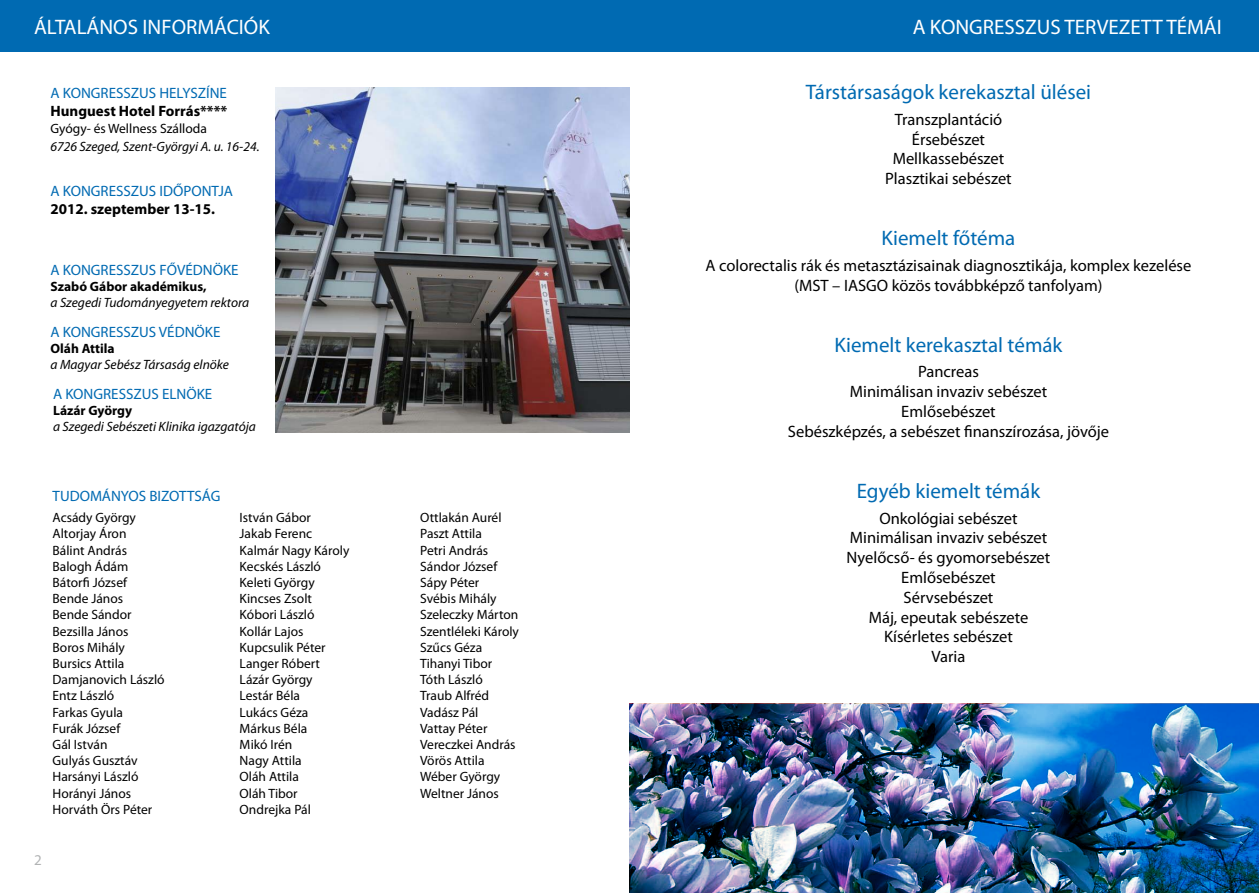
<style>
.page{position:relative;width:1259px;height:893px;background:#fff}
.page>*{position:absolute;margin:0;border:0;box-sizing:border-box;transform-origin:0 0}
.t1{font:21px "Myriad Pro";color:#006ab2}
.t2{font:21px "Myriad Pro";color:#fff}
.t3{font:16.5px/19.8px "Myriad Pro";color:#000;text-align:center}
.t4{font:15px "Myriad Pro";color:#006ab2}
.t5{font:700 15px "Myriad Pro";color:#000}
.t6{font:15px "Myriad Pro";color:#b1b3b4}
.t7{font:13.5px/16.2px "Myriad Pro";color:#000}
.t8{font:italic 13.5px "Myriad Pro";color:#000}
.t9{font:700 13.5px "Myriad Pro";color:#000}
</style>
<div class="page">
<div style="left:629px;top:0;width:630px;height:52px;background:#006ab2"></div>
<div style="left:0;top:0;width:629px;height:52px;background:#006ab2"></div>
<img style="left:276px;top:87px;width:353px;height:346px">
<img style="left:629px;top:704px;width:630px;height:189px">
<h1 class="t2" style="left:34px;top:14px;width:237px">ÁLTALÁNOS INFORMÁCIÓK</h1>
<h1 class="t2" style="left:912px;top:14px;width:310px">A KONGRESSZUS TERVEZETT TÉMÁI</h1>
<p class="t4" style="left:50px;top:84px;width:178px">A KONGRESSZUS HELYSZÍNE</p>
<p class="t5" style="left:50px;top:102px;width:178px">Hunguest Hotel Forrás****</p>
<p class="t7" style="left:50px;top:120px;width:158px">Gyógy- és Wellness Szálloda</p>
<p class="t8" style="left:50px;top:138px;width:210px">6726 Szeged, Szent-Györgyi A. u. 16-24.</p>
<p class="t4" style="left:50px;top:181px;width:184px">A KONGRESSZUS IDŐPONTJA</p>
<p class="t5" style="left:50px;top:199px;width:166px">2012. szeptember 13-15.</p>
<p class="t4" style="left:50px;top:261px;width:190px">A KONGRESSZUS FŐVÉDNÖKE</p>
<p class="t9" style="left:50px;top:278px;width:158px">Szabó Gábor akadémikus,</p>
<p class="t8" style="left:50px;top:295px;width:200px">a Szegedi Tudományegyetem rektora</p>
<p class="t4" style="left:50px;top:323px;width:171px">A KONGRESSZUS VÉDNÖKE</p>
<p class="t9" style="left:50px;top:340px;width:66px">Oláh Attila</p>
<p class="t8" style="left:50px;top:356px;width:180px">a Magyar Sebész Társaság elnöke</p>
<p class="t4" style="left:53px;top:385px;width:161px">A KONGRESSZUS ELNÖKE</p>
<p class="t9" style="left:53px;top:402px;width:81px">Lázár György</p>
<p class="t8" style="left:53px;top:418px;width:204px">a Szegedi Sebészeti Klinika igazgatója</p>
<p class="t4" style="left:53px;top:487px;width:169px">TUDOMÁNYOS BIZOTTSÁG</p>
<p class="t7" style="left:53px;top:509px;width:114px">Acsády György<br>Altorjay Áron<br>Bálint András<br>Balogh Ádám<br>Bátorfi József<br>Bende János<br>Bende Sándor<br>Bezsilla János<br>Boros Mihály<br>Bursics Attila<br>Damjanovich László<br>Entz László<br>Farkas Gyula<br>Furák József<br>Gál István<br>Gulyás Gusztáv<br>Harsányi László<br>Horányi János<br>Horváth Örs Péter</p>
<p class="t7" style="left:240px;top:509px;width:111px">István Gábor<br>Jakab Ferenc<br>Kalmár Nagy Károly<br>Kecskés László<br>Keleti György<br>Kincses Zsolt<br>Kóbori László<br>Kollár Lajos<br>Kupcsulik Péter<br>Langer Róbert<br>Lázár György<br>Lestár Béla<br>Lukács Géza<br>Márkus Béla<br>Mikó Irén<br>Nagy Attila<br>Oláh Attila<br>Oláh Tibor<br>Ondrejka Pál</p>
<p class="t7" style="left:420px;top:509px;width:100px">Ottlakán Aurél<br>Paszt Attila<br>Petri András<br>Sándor József<br>Sápy Péter<br>Svébis Mihály<br>Szeleczky Márton<br>Szentléleki Károly<br>Szűcs Géza<br>Tihanyi Tibor<br>Tóth László<br>Traub Alfréd<br>Vadász Pál<br>Vattay Péter<br>Vereczkei András<br>Vörös Attila<br>Wéber György<br>Weltner János</p>
<p class="t6" style="left:34px;top:851px;width:9px">2</p>
<h1 class="t1" style="left:806px;top:79px;width:287px">Társtársaságok kerekasztal ülései</h1>
<p class="t3" style="left:885px;top:109px;width:128px">Transzplantáció<br>Érsebészet<br>Mellkassebészet<br>Plasztikai sebészet</p>
<h1 class="t1" style="left:881px;top:225px;width:135px">Kiemelt főtéma</h1>
<p class="t3" style="left:705px;top:255px;width:487px">A colorectalis rák és metasztázisainak diagnosztikája, komplex kezelése (MST – IASGO közös továbbképző tanfolyam)</p>
<h1 class="t1" style="left:834px;top:332px;width:229px">Kiemelt kerekasztal témák</h1>
<p class="t3" style="left:788px;top:362px;width:323px">Pancreas<br>Minimálisan invaziv sebészet<br>Emlősebészet<br>Sebészképzés, a sebészet finanszírozása, jövője</p>
<h1 class="t1" style="left:856px;top:478px;width:185px">Egyéb kiemelt témák</h1>
<p class="t3" style="left:846px;top:508px;width:205px">Onkológiai sebészet<br>Minimálisan invaziv sebészet<br>Nyelőcső- és gyomorsebészet<br>Emlősebészet<br>Sérvsebészet<br>Máj, epeutak sebészete<br>Kísérletes sebészet<br>Varia</p>
</div>
